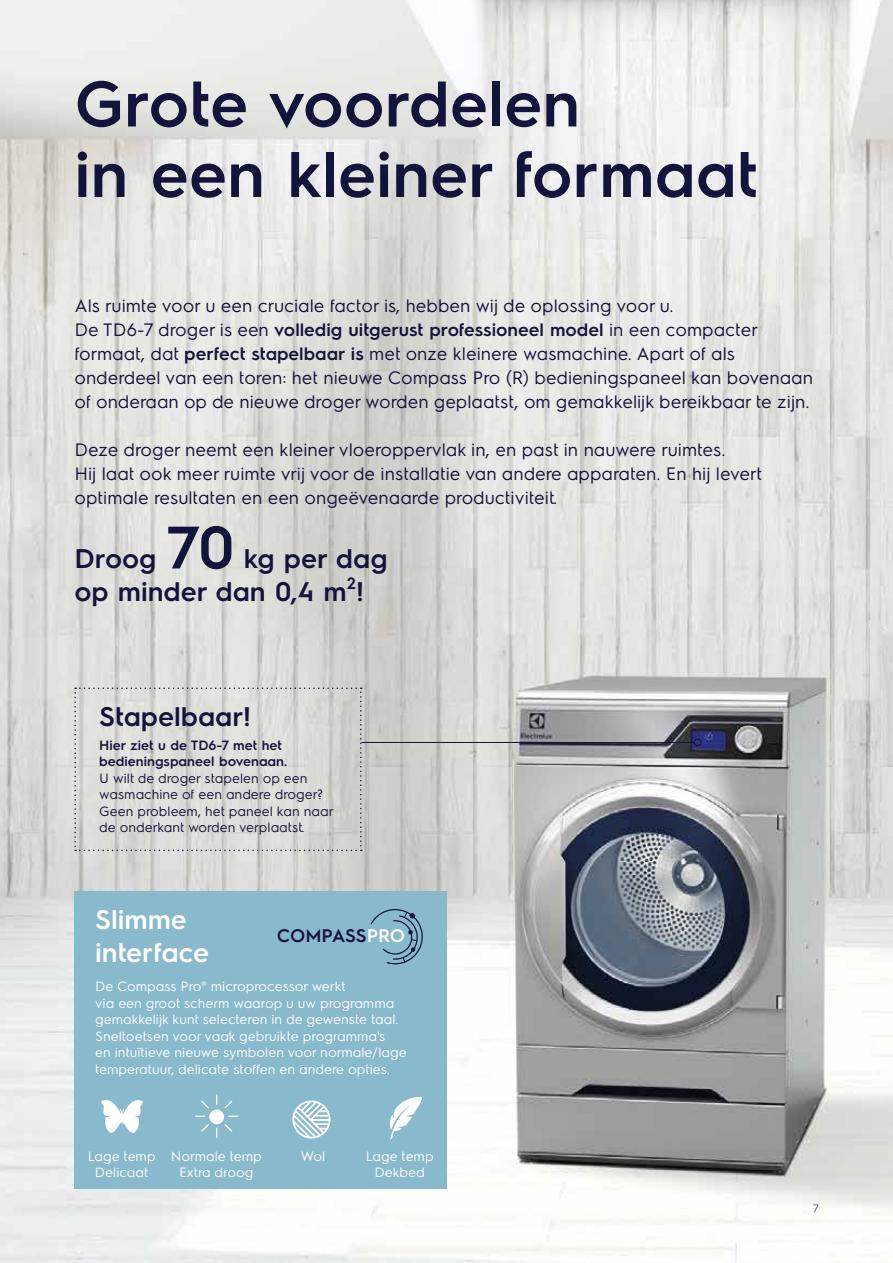
<style>
.page{position:relative;width:893px;height:1263px;background:#fff}
.page>*{position:absolute;margin:0;border:0;box-sizing:border-box;transform-origin:0 0}
.t1{font:600 64.5px/70.5px "Electrolux Sans";color:#14133b}
.t2{font:600 60px "Electrolux Sans";color:#14133b}
.t3{font:600 27px/33px "Electrolux Sans";color:#14133b}
.t4{font:600 27px/33px "Electrolux Sans";color:#fff}
.t5{font:600 18.3px "Electrolux Sans";color:#14133b}
.t6{font:18px/24px "Electrolux Sans";color:#14133b}
.t7{font:13.5px/16.5px "Electrolux Sans";color:#fff;text-align:center}
.t8{font:13.5px/16.5px "Electrolux Sans";color:#14133b}
.t9{font:600 13.5px/16.5px "Electrolux Sans";color:#14133b}
.t10{font:300 10.5px "Electrolux Sans";color:#14133b}
.s1{font-weight:600}
.s2{color:#fff}
</style>
<div class="page">
<img style="left:0;top:0;width:893px;height:1263px">
<div style="left:74px;top:891px;width:372px;height:298px;background:#89b9cd"></div>
<svg style="left:74px;top:687px;width:288px;height:164px;background:#d7d8d4"></svg>
<div style="left:694px;top:739px;width:7px;height:7px;border:1px solid #14133b;border-radius:50%"></div>
<svg style="left:370px;top:909px;width:53px;height:56px"></svg>
<svg style="left:101px;top:1100px;width:42px;height:33px"></svg>
<div style="left:209px;top:1109px;width:15px;height:15px;background:#fff;border-radius:50%"></div>
<svg style="left:195px;top:1100px;width:15px;height:32px"></svg>
<svg style="left:223px;top:1100px;width:15px;height:32px"></svg>
<svg style="left:292px;top:1100px;width:39px;height:39px"></svg>
<svg style="left:389px;top:1097px;width:33px;height:43px"></svg>
<hr style="left:362px;top:742px;width:332px;height:1px;background:#14133b">
<h1 class="t1" style="left:74px;top:64px;width:685px">Grote voordelen<br>in een kleiner formaat</h1>
<p class="t6" style="left:74px;top:292px;width:740px">Als ruimte voor u een cruciale factor is, hebben wij de oplossing voor u.<br>De TD6-7 droger is een <span class="s1">volledig uitgerust professioneel model</span> in een compacter formaat, dat <span class="s1">perfect stapelbaar is</span> met onze kleinere wasmachine. Apart of als onderdeel van een toren: het nieuwe Compass Pro (R) bedieningspaneel kan bovenaan of onderaan op de nieuwe droger worden geplaatst, om gemakkelijk bereikbaar te zijn.</p>
<p class="t6" style="left:74px;top:436px;width:689px">Deze droger neemt een kleiner vloeroppervlak in, en past in nauwere ruimtes.<br>Hij laat ook meer ruimte vrij voor de installatie van andere apparaten. En hij levert optimale resultaten en een ongeëvenaarde productiviteit.</p>
<h2 class="t2" style="left:166px;top:505px;width:70px">70</h2>
<h3 class="t3" style="left:74px;top:541px;width:315px;text-indent:169px">kg per dag op minder dan 0,4 m<sup>2</sup>!</h3>
<h3 class="t3" style="left:74px;top:541px;width:84px">Droog</h3>
<h3 class="t3" style="left:99px;top:698px;width:153px">Stapelbaar!</h3>
<p class="t9" style="left:99px;top:736px;width:189px">Hier ziet u de TD6-7 met het bedieningspaneel bovenaan.</p>
<p class="t8" style="left:99px;top:769px;width:236px">U wilt de droger stapelen op een wasmachine of een andere droger?<br>Geen probleem, het paneel kan naar de onderkant worden verplaatst.</p>
<h3 class="t4" style="left:95px;top:901px;width:116px">Slimme interface</h3>
<p class="t5" style="left:277px;top:923px;width:130px">COMPASS<span class="s2">PRO</span></p>
<p class="t7" style="left:95px;top:977px;width:313px;text-align:left">De Compass Pro® microprocessor werkt<br>via een groot scherm waarop u uw programma gemakkelijk kunt selecteren in de gewenste taal.<br>Sneltoetsen voor vaak gebruikte programma's<br>en intuïtieve nieuwe symbolen voor normale/lage temperatuur, delicate stoffen en andere opties.</p>
<p class="t7" style="left:88px;top:1146px;width:69px">Lage temp<br>Delicaat</p>
<p class="t7" style="left:171px;top:1146px;width:92px">Normale temp<br>Extra droog</p>
<p class="t7" style="left:301px;top:1146px;width:26px">Wol</p>
<p class="t7" style="left:366px;top:1146px;width:69px">Lage temp<br>Dekbed</p>
<p class="t10" style="left:813px;top:1201px;width:8px">7</p>
</div>
